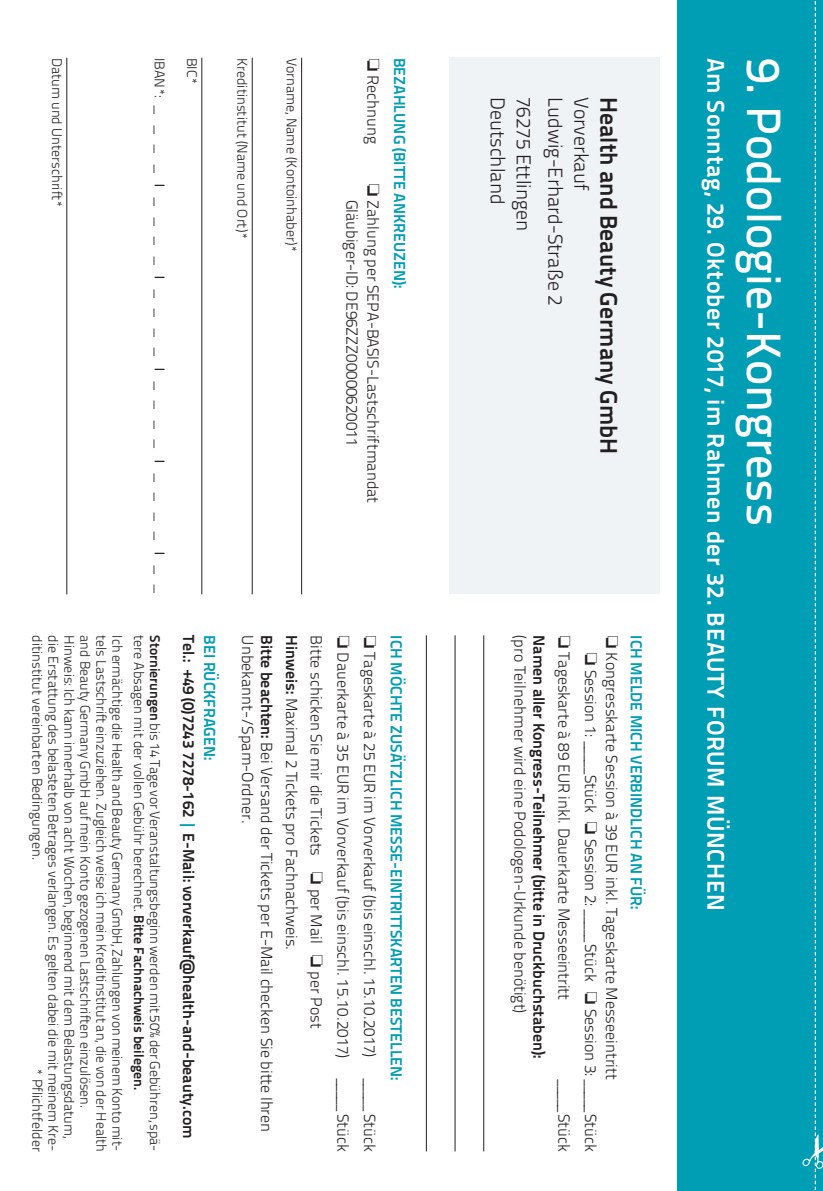
<style>
.page{position:relative;width:823px;height:1191px;background:#fff}
.page>*{position:absolute;margin:0;border:0;box-sizing:border-box;transform-origin:0 0}
.t1{font:500 48px "Titillium Text 22 L";color:#fff}
.t2{font:700 24px "Titillium Text 22 L";letter-spacing:.03em;color:#fff}
.t3{font:700 24px "Titillium Text 22 L";color:#231f20}
.t4{font:300 20px "Titillium Text 22 L";color:#231f20}
.t5{font:300 16px/21px "Titillium Text 22 L";color:#231f20}
.t6{font:700 16px "Titillium Text 22 L";color:#009eb4}
.t7{font:700 16px "Titillium Text 22 L";color:#231f20}
.t8{font:300 14px/16px "Titillium Text 22 L";color:#231f20}
.t9{font:300 14px "Titillium Text 22 L";color:#231f20;scale:1.42 1}
.s1{font-weight:700}
.s2{color:#009eb4}
</style>
<div class="page">
<div style="left:677px;top:0;width:145px;height:1191px;background:#009eb4"></div>
<hr style="left:301px;top:58px;width:1px;height:536px;background:#231f20">
<hr style="left:251px;top:58px;width:1px;height:536px;background:#231f20">
<hr style="left:201px;top:58px;width:1px;height:536px;background:#231f20">
<hr style="left:66px;top:58px;width:1px;height:536px;background:#231f20">
<div style="left:449px;top:57px;width:210px;height:537px;background:#f0f3f6"></div>
<svg style="left:802px;top:1px;width:20px;height:1190px"></svg>
<hr style="left:483px;top:635px;width:1px;height:516px;background:#231f20">
<hr style="left:454px;top:635px;width:1px;height:516px;background:#231f20">
<hr style="left:425px;top:635px;width:1px;height:516px;background:#231f20">
<p class="t8" style="left:66px;top:58px;width:151px;rotate:90deg">Datum und Unterschrift*</p>
<p class="t8" style="left:168px;top:58px;width:41px;rotate:90deg">IBAN*:</p>
<p class="t8" style="left:201px;top:58px;width:28px;rotate:90deg">BIC*</p>
<p class="t8" style="left:251px;top:58px;width:183px;rotate:90deg">Kreditinstitut (Name und Ort)*</p>
<p class="t8" style="left:300px;top:58px;width:196px;rotate:90deg">Vorname, Name (Kontoinhaber)*</p>
<p class="t9" style="left:170px;top:105px;width:346px;rotate:90deg">____I____I____I____I____I__</p>
<p class="t5" style="left:384px;top:75px;width:70px;rotate:90deg">Rechnung</p>
<p class="t5" style="left:363px;top:200px;width:248px;rotate:90deg">Gläubiger-ID: DE96ZZZ00000620011</p>
<p class="t5" style="left:384px;top:200px;width:305px;rotate:90deg">Zahlung per SEPA-BASIS-Lastschriftmandat</p>
<p class="t6" style="left:412px;top:58px;width:232px;rotate:90deg">BEZAHLUNG (BITTE ANKREUZEN):</p>
<h3 class="t4" style="left:512px;top:97px;width:109px;rotate:90deg">Deutschland</h3>
<h3 class="t4" style="left:538px;top:97px;width:136px;rotate:90deg">76275 Ettlingen</h3>
<h3 class="t4" style="left:569px;top:97px;width:210px;rotate:90deg">Ludwig-Erhard-Straße 2</h3>
<h3 class="t4" style="left:595px;top:97px;width:95px;rotate:90deg">Vorverkauf</h3>
<h2 class="t3" style="left:627px;top:97px;width:358px;rotate:90deg">Health and Beauty Germany GmbH</h2>
<p class="t8" style="left:62px;top:635px;width:517px;rotate:90deg">die Erstattung des belasteten Betrages verlangen. Es gelten dabei die mit meinem Kre-</p>
<p class="t8" style="left:78px;top:635px;width:504px;rotate:90deg">Hinweis: Ich kann innerhalb von acht Wochen, beginnend mit dem Belastungsdatum,</p>
<p class="t8" style="left:94px;top:635px;width:474px;rotate:90deg">and Beauty Germany GmbH auf mein Konto gezogenen Lastschriften einzulösen.</p>
<p class="t8" style="left:110px;top:635px;width:517px;rotate:90deg">tels Lastschrift einzuziehen. Zugleich weise ich mein Kreditinstitut an, die von der Health</p>
<p class="t8" style="left:46px;top:635px;width:226px;rotate:90deg">ditinstitut vereinbarten Bedingungen.</p>
<p class="t8" style="left:126px;top:635px;width:517px;rotate:90deg">Ich ermächtige die Health and Beauty Germany GmbH, Zahlungen von meinem Konto mit-</p>
<p class="t8" style="left:46px;top:1068px;width:85px;rotate:90deg">* Pflichtfelder</p>
<p class="t8" style="left:164px;top:635px;width:517px;rotate:90deg"><span class="s1">Stornierungen</span> bis 14 Tage vor Veranstaltungsbeginn werden mit 50% der Gebühren, spä&shy;tere Absagen mit der vollen Gebühr berechnet. <span class="s1">Bitte Fachnachweis beilegen.</span></p>
<p class="t7" style="left:201px;top:635px;width:505px;rotate:90deg">Tel.: +49 (0)7243 7278-162 <span class="s2">|</span> E-Mail: vorverkauf@health-and-beauty.com</p>
<p class="t6" style="left:222px;top:635px;width:126px;rotate:90deg">BEI RÜCKFRAGEN:</p>
<p class="t5" style="left:259px;top:635px;width:190px;rotate:90deg">Unbekannt-/Spam-Ordner.</p>
<p class="t5" style="left:304px;top:635px;width:498px;line-height:24.6px;rotate:90deg"><span class="s1">Hinweis:</span> Maximal 2 Tickets pro Fachnachweis.<br><span class="s1">Bitte beachten:</span> Bei Versand der Tickets per E-Mail checken Sie bitte Ihren</p>
<p class="t5" style="left:327px;top:635px;width:222px;rotate:90deg">Bitte schicken Sie mir die Tickets</p>
<p class="t5" style="left:327px;top:888px;width:56px;rotate:90deg">per Mail</p>
<p class="t5" style="left:327px;top:971px;width:59px;rotate:90deg">per Post</p>
<p class="t5" style="left:354px;top:652px;width:500px;rotate:90deg">Dauerkarte à 35 EUR im Vorverkauf (bis einschl. 15.10.2017) _____ Stück</p>
<p class="t5" style="left:381px;top:652px;width:406px;rotate:90deg">Tageskarte à 25 EUR im Vorverkauf (bis einschl. 15.10.2017)</p>
<p class="t5" style="left:381px;top:1077px;width:75px;rotate:90deg">_____ Stück</p>
<p class="t6" style="left:408px;top:635px;width:447px;rotate:90deg">ICH MÖCHTE ZUSÄTZLICH MESSE-EINTRITTSKARTEN BESTELLEN:</p>
<p class="t5" style="left:531px;top:635px;width:380px;rotate:90deg">(pro Teilnehmer wird eine Podologen-Urkunde benötigt)</p>
<p class="t7" style="left:551px;top:635px;width:424px;rotate:90deg">Namen aller Kongress-Teilnehmer (bitte in Druckbuchstaben):</p>
<p class="t5" style="left:575px;top:652px;width:349px;rotate:90deg">Tageskarte à 89 EUR inkl. Dauerkarte Messeeintritt</p>
<p class="t5" style="left:575px;top:1079px;width:74px;rotate:90deg">_____ Stück</p>
<p class="t5" style="left:622px;top:669px;width:411px;text-indent:-17px;rotate:90deg">Kongresskarte Session à 39 EUR inkl. Tageskarte Messeeintritt<br>Session 1: _____ Stück</p>
<p class="t5" style="left:601px;top:838px;width:145px;rotate:90deg">Session 2: _____ Stück</p>
<p class="t5" style="left:601px;top:1008px;width:144px;rotate:90deg">Session 3: _____ Stück</p>
<p class="t6" style="left:648px;top:635px;width:275px;rotate:90deg">ICH MELDE MICH VERBINDLICH AN FÜR:</p>
<h2 class="t2" style="left:734px;top:58px;width:854px;rotate:90deg">Am Sonntag, 29. Oktober 2017, im Rahmen der 32. BEAUTY FORUM MÜNCHEN</h2>
<h1 class="t1" style="left:800px;top:58px;width:470px;rotate:90deg">9. Podologie-Kongress</h1>
</div>
